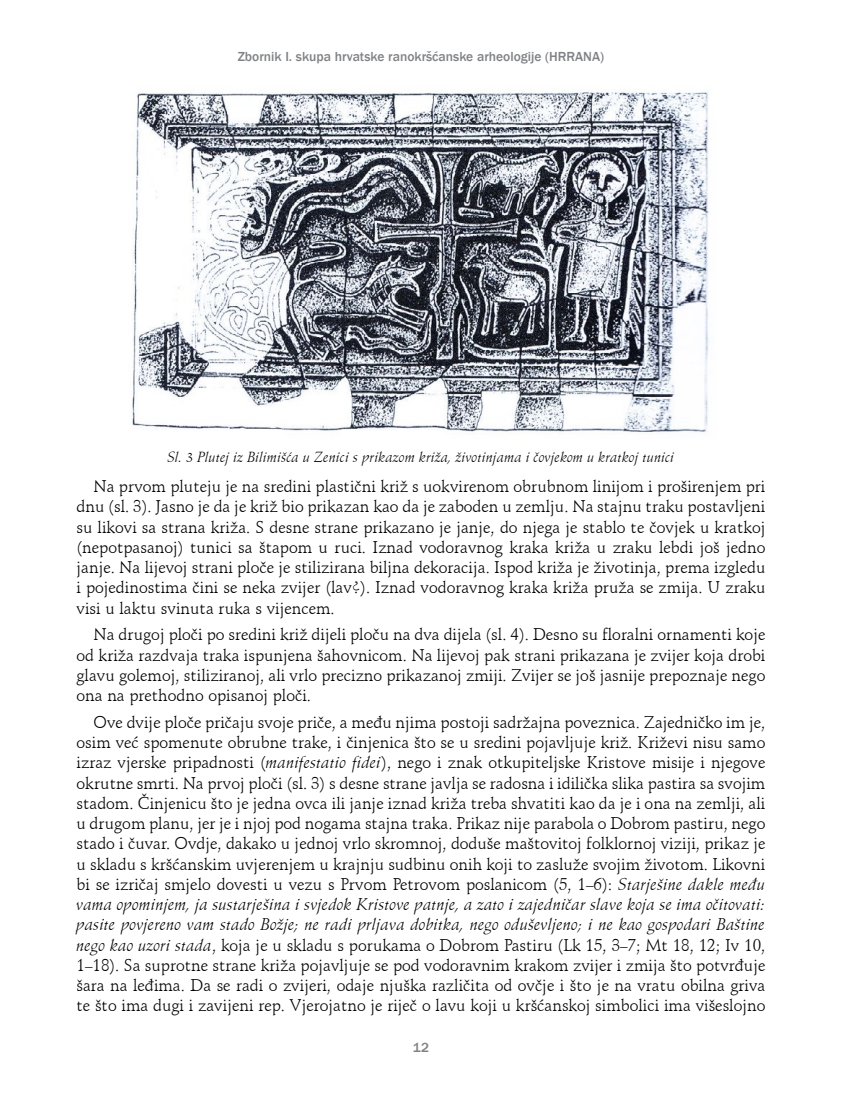
<style>
.page{position:relative;width:859px;height:1106px;background:#fff}
.page>*{position:absolute;margin:0;border:0;box-sizing:border-box;transform-origin:0 0}
.t1{font:16.5px/20.2px "Schneidler L2";color:#000;text-align:justify}
.t2{font:italic 14.25px "Schneidler L2";color:#000}
.t3{font:500 13.5px "Franklin Gothic";color:#808285}
.s1{font-style:italic}
.s2{font-size:15px}
</style>
<div class="page">
<img style="left:132px;top:92px;width:577px;height:342px">
<p class="t3" style="left:238px;top:48px;width:368px">Zbornik I. skupa hrvatske ranokršćanske arheologije (HRRANA)</p>
<p class="t2" style="left:167px;top:448px;width:509px">Sl. 3 Plutej iz Bilimišća u Zenici s prikazom križa, životinjama i čovjekom u kratkoj tunici</p>
<p class="t1" style="left:77px;top:476px;width:690px;text-indent:17px">Na prvom pluteju je na sredini plastični križ s uokvirenom obrubnom linijom i proširenjem pri dnu (sl. 3). Jasno je da je križ bio prikazan kao da je zaboden u zemlju. Na stajnu traku postavljeni su likovi sa strana križa. S desne strane prikazano je janje, do njega je stablo te čovjek u kratkoj (nepotpasanoj) tunici sa štapom u ruci. Iznad vodoravnog kraka križa u zraku lebdi još jedno janje. Na lijevoj strani ploče je stilizirana biljna dekoracija. Ispod križa je životinja, prema izgledu i pojedinostima čini se neka zvijer (lav?). Iznad vodoravnog kraka križa pruža se zmija. U zraku visi u laktu svinuta ruka s vijencem.</p>
<p class="t1" style="left:77px;top:624px;width:690px;text-indent:17px">Na drugoj ploči po sredini križ dijeli ploču na dva dijela (sl. 4). Desno su floralni ornamenti koje od križa razdvaja traka ispunjena šahovnicom. Na lijevoj pak strani prikazana je zvijer koja drobi glavu golemoj, stiliziranoj, ali vrlo precizno prikazanoj zmiji. Zvijer se još jasnije prepoznaje nego ona na prethodno opisanoj ploči.</p>
<p class="t1" style="left:77px;top:712px;width:690px;text-indent:17px">Ove dvije ploče pričaju svoje priče, a među njima postoji sadržajna poveznica. Zajedničko im je, osim već spomenute obrubne trake, i činjenica što se u sredini pojavljuje križ. Križevi nisu samo izraz vjerske pripadnosti (<span class="s1">manifestatio fidei</span>), nego i znak otkupiteljske Kristove misije i njegove okrutne smrti. Na prvoj ploči (sl. 3) s desne strane javlja se radosna i idilička slika pastira sa svojim stadom. Činjenicu što je jedna ovca ili janje iznad križa treba shvatiti kao da je i ona na zemlji, ali u drugom planu, jer je i njoj pod nogama stajna traka. Prikaz nije parabola o Dobrom pastiru, nego stado i čuvar. Ovdje, dakako u jednoj vrlo skromnoj, doduše maštovitoj folklornoj viziji, prikaz je u skladu s kršćanskim uvjerenjem u krajnju sudbinu onih koji to zasluže svojim životom. Likovni bi se izričaj smjelo dovesti u vezu s Prvom Petrovom poslanicom (5, 1<span class="s2">–</span>6): <span class="s1">Starješine dakle među vama opominjem, ja sustarješina i svjedok Kristove patnje, a zato i zajedničar slave koja se ima očitovati: pasite povjereno vam stado Božje; ne radi prljava dobitka, nego oduševljeno; i ne kao gospodari Baštine nego kao uzori stada</span>, koja je u skladu s porukama o Dobrom Pastiru (Lk 15, 3<span class="s2">–</span>7; Mt 18, 12; Iv 10, 1<span class="s2">–</span>18). Sa suprotne strane križa pojavljuje se pod vodoravnim krakom zvijer i zmija što potvrđuje šara na leđima. Da se radi o zvijeri, odaje njuška različita od ovčje i što je na vratu obilna griva te što ima dugi i zavijeni rep. Vjerojatno je riječ o lavu koji u kršćanskoj simbolici ima višeslojno</p>
<p class="t3" style="left:413px;top:1038px;width:17px">12</p>
</div>
